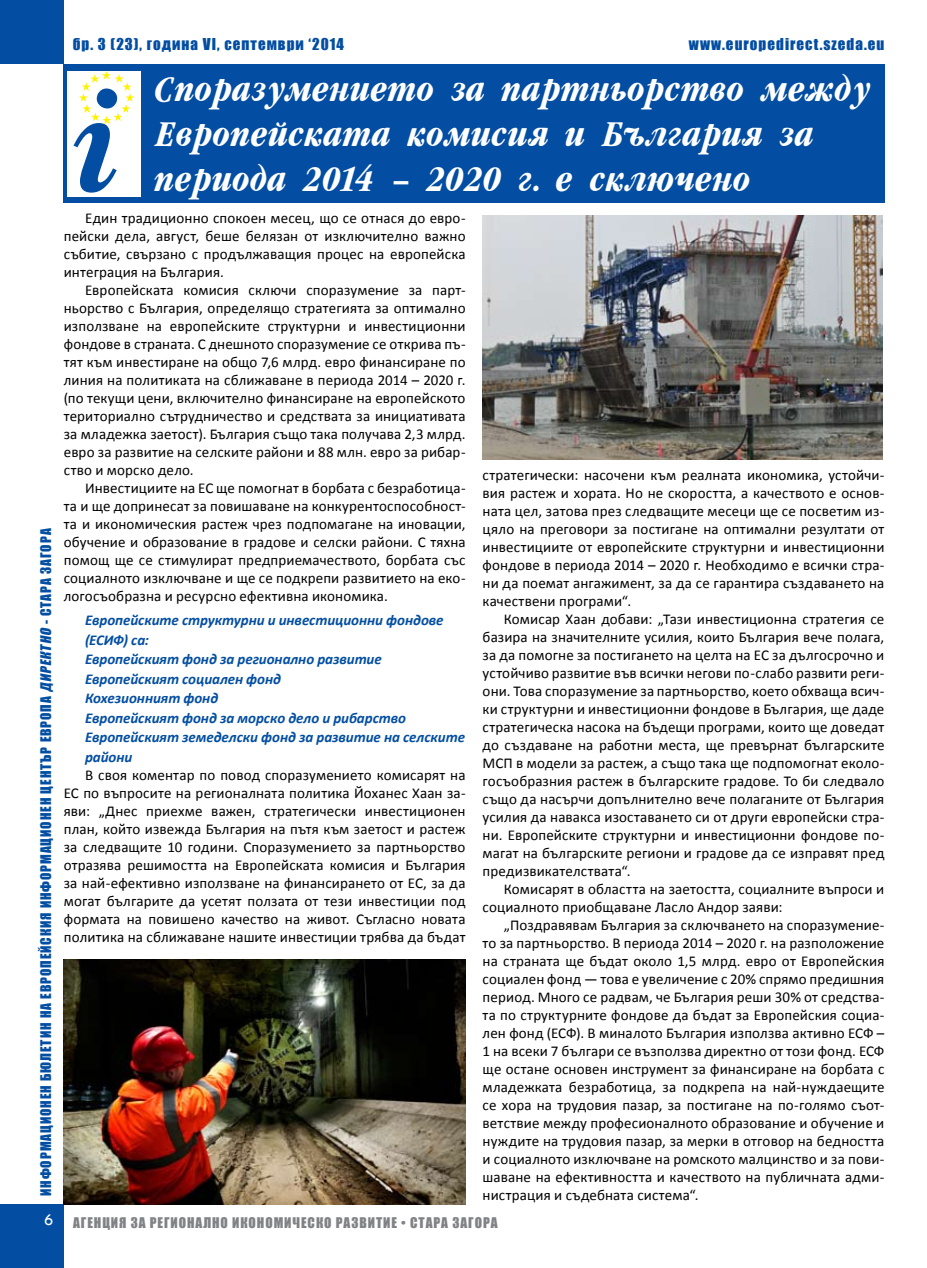
<style>
.page{position:relative;width:927px;height:1268px;background:#fff}
.page>*{position:absolute;margin:0;border:0;box-sizing:border-box;transform-origin:0 0}
.t1{font:italic 700 39px/45px "Garamondcond";letter-spacing:-.005em;color:#fff}
.t2{font:15px/18px "Calibri";letter-spacing:.01em;color:#000;text-align:justify}
.t3{font:italic 700 15px/19.5px "Calibri";letter-spacing:-.005em;color:#034ea2}
.t4{font:15px "Impact";letter-spacing:.07em;color:#034ea2}
.t5{font:500 15px "Kabel CTT";color:#fff}
.t6{font:13.5px "Impact";letter-spacing:.07em;color:#034ea2}
.t7{font:13.5px "Impact";letter-spacing:.07em;color:#808285}
.s1{font-style:italic}
</style>
<div class="page">
<div style="left:0;top:0;width:64px;height:64px;background:#034ea2"></div>
<div style="left:0;top:1203px;width:64px;height:64px;background:#034ea2"></div>
<div style="left:63px;top:64px;width:821px;height:138px;background:#034ea2"></div>
<img style="left:482px;top:216px;width:401px;height:243px">
<img style="left:64px;top:959px;width:402px;height:245px">
<div style="left:68px;top:71px;width:73px;height:125px;background:#fff"></div>
<svg style="left:74px;top:71px;width:60px;height:121px"></svg>
<p class="t4" style="left:73px;top:33px;width:273px">бр. 3 (23), година VI, септември ‘2014</p>
<p class="t4" style="left:689px;top:33px;width:197px">www.europedirect.szeda.eu</p>
<p class="t6" style="left:35px;top:1195px;width:668px;rotate:-90deg">ИНФОРМАЦИОНЕН БЮЛЕТИН НА EВРОПЕЙСКИЯ ИНФОРМАЦИОНЕН ЦЕНТЪР ЕВРОПА <span class="s1">ДИРЕКТНО</span> - СТАРА ЗАГОРА</p>
<h1 class="t1" style="left:154px;top:67px;width:719px">Споразумението за партньорство между<br>Европейската комисия и България за периода 2014 – 2020 г. е сключено</h1>
<p class="t2" style="left:64px;top:209px;width:403px;text-indent:21px">Един традиционно спокоен месец, що се отнася до евро&shy;пейски дела, август, беше белязан от изключително важно събитие, свързано с продължаващия процес на европейска интеграция на България.</p>
<p class="t2" style="left:64px;top:281px;width:403px;text-indent:21px">Европейската комисия сключи споразумение за парт&shy;ньорство с България, определящо стратегията за оптимално използване на европейските структурни и инвестиционни фондове в страната. С днешното споразумение се открива пъ&shy;тят към инвестиране на общо 7,6 млрд. евро финансиране по линия на политиката на сближаване в периода 2014 – 2020 г. (по текущи цени, включително финансиране на европейското териториално сътрудничество и средствата за инициативата за младежка заетост). България също така получава 2,3 млрд. евро за развитие на селските райони и 88 млн. евро за рибар&shy;ство и морско дело.</p>
<p class="t2" style="left:64px;top:479px;width:403px;text-indent:21px">Инвестициите на ЕС ще помогнат в борбата с безработица&shy;та и ще допринесат за повишаване на конкурентоспособност&shy;та и икономическия растеж чрез подпомагане на иновации, обучение и образование в градове и селски райони. С тяхна помощ ще се стимулират предприемачеството, борбата със социалното изключване и ще се подкрепи развитието на еко&shy;логосъобразна и ресурсно ефективна икономика.</p>
<p class="t3" style="left:85px;top:610px;width:382px">Европейските структурни и инвестиционни фондове (ЕСИФ) са:<br>Европейският фонд за регионално развитие<br>Европейският социален фонд<br>Кохезионният фонд<br>Европейският фонд за морско дело и рибарство<br>Европейският земеделски фонд за развитие на селските райони</p>
<p class="t2" style="left:64px;top:765px;width:403px;text-indent:21px">В своя коментар по повод споразумението комисарят на ЕС по въпросите на регионалната политика Йоханес Хаан за&shy;яви: „Днес приехме важен, стратегически инвестиционен план, който извежда България на пътя към заетост и растеж за следващите 10 години. Споразумението за партньорство отразява решимостта на Европейската комисия и България за най-ефективно използване на финансирането от ЕС, за да могат българите да усетят ползата от тези инвестиции под формата на повишено качество на живот. Съгласно новата политика на сближаване нашите инвестиции трябва да бъдат</p>
<p class="t2" style="left:483px;top:466px;width:403px">стратегически: насочени към реалната икономика, устойчи&shy;вия растеж и хората. Но не скоростта, а качеството е основ&shy;ната цел, затова през следващите месеци ще се посветим из&shy;цяло на преговори за постигане на оптимални резултати от инвестициите от европейските структурни и инвестиционни фондове в периода 2014 – 2020 г. Необходимо е всички стра&shy;ни да поемат ангажимент, за да се гарантира създаването на качествени програми“.</p>
<p class="t2" style="left:483px;top:610px;width:403px;text-indent:21px">Комисар Хаан добави: „Тази инвестиционна стратегия се базира на значителните усилия, които България вече полага, за да помогне за постигането на целта на ЕС за дългосрочно и устойчиво развитие във всички негови по-слабо развити реги&shy;они. Това споразумение за партньорство, което обхваща всич&shy;ки структурни и инвестиционни фондове в България, ще даде стратегическа насока на бъдещи програми, които ще доведат до създаване на работни места, ще превърнат българските МСП в модели за растеж, а също така ще подпомогнат еколо&shy;госъобразния растеж в българските градове. То би следвало също да насърчи допълнително вече полаганите от България усилия да навакса изоставането си от други европейски стра&shy;ни. Европейските структурни и инвестиционни фондове по&shy;магат на българските региони и градове да се изправят пред предизвикателствата“.</p>
<p class="t2" style="left:483px;top:880px;width:403px;text-indent:21px">Комисарят в областта на заетостта, социалните въпроси и социалното приобщаване Ласло Андор заяви:</p>
<p class="t2" style="left:483px;top:916px;width:403px;text-indent:21px">„Поздравявам България за сключването на споразумение&shy;то за партньорство. В периода 2014 – 2020 г. на разположение на страната ще бъдат около 1,5 млрд. евро от Европейския социален фонд — това е увеличение с 20% спрямо предишния период. Много се радвам, че България реши 30% от средства&shy;та по структурните фондове да бъдат за Европейския социа&shy;лен фонд (ЕСФ). В миналото България използва активно ЕСФ – 1 на всеки 7 българи се възползва директно от този фонд. ЕСФ ще остане основен инструмент за финансиране на борбата с младежката безработица, за подкрепа на най-нуждаещите се хора на трудовия пазар, за постигане на по-голямо съот&shy;ветствие между професионалното образование и обучение и нуждите на трудовия пазар, за мерки в отговор на бедността и социалното изключване на ромското малцинство и за пови&shy;шаване на ефективността и качеството на публичната адми&shy;нистрация и съдебната система“.</p>
<p class="t5" style="left:45px;top:1211px;width:10px">6</p>
<p class="t7" style="left:73px;top:1211px;width:426px">AГЕНЦИЯ ЗА РЕГИОНАЛНО ИКОНОМИЧЕСКО РАЗВИТИЕ • СТАРА ЗАГОРА</p>
</div>
